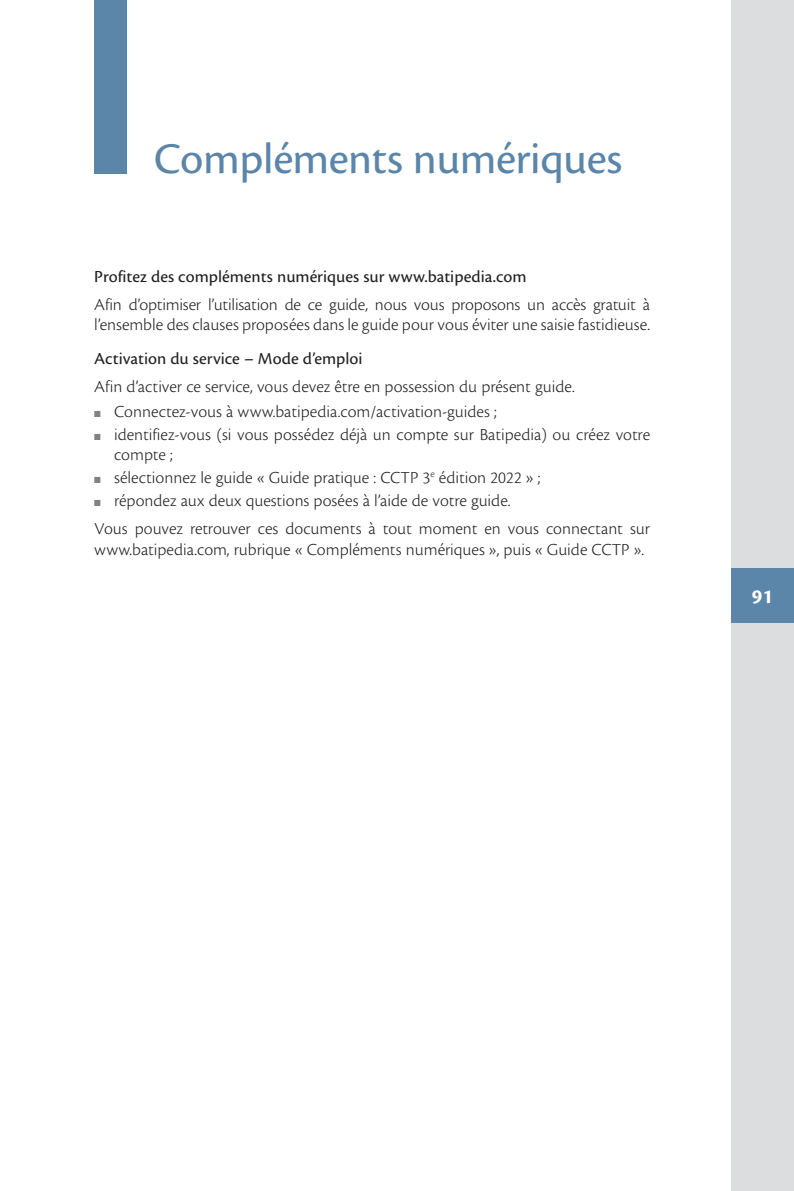
<style>
.page{position:relative;width:794px;height:1191px;background:#fff}
.page>*{position:absolute;margin:0;border:0;box-sizing:border-box;transform-origin:0 0}
._01-TITRE_chapitre{font:45.5px "Cronos Pro Capt";letter-spacing:-.01em;color:#5b85a9}
.t1{font:21px "Cronos Pro Bold Capt";color:#fff}
._00-Texte_courant{font:17.5px/20.1px "Cronos Pro Lt Capt";color:#231f20}
._00-Texte_courant-2{font:17.5px "Cronos Pro Capt";color:#231f20}
.s1{color:#808285}
</style>
<div class="page">
<div style="left:731px;top:0;width:63px;height:1191px;background:#dcdddf"></div>
<div style="left:731px;top:568px;width:63px;height:54px;background:#5b85a9"></div>
<div style="left:94px;top:0;width:32px;height:174px;background:#5b85a9"></div>
<p class="_01-TITRE_chapitre" style="left:154px;top:133px;width:470px">Compléments numériques</p>
<p class="_00-Texte_courant-2" style="left:94px;top:266px;width:434px">Profitez des compléments numériques sur www.batipedia.com</p>
<p class="_00-Texte_courant" style="left:94px;top:294px;width:557px">Afin d’optimiser l’utilisation de ce guide, nous vous proposons un accès gratuit à l’ensemble des clauses proposées dans le guide pour vous éviter une saisie fastidieuse.</p>
<p class="_00-Texte_courant-2" style="left:94px;top:348px;width:270px">Activation du service – Mode d’emploi</p>
<p class="_00-Texte_courant" style="left:94px;top:376px;width:482px">Afin d’activer ce service, vous devez être en possession du présent guide.</p>
<p class="_00-Texte_courant" style="left:94px;top:401px;width:404px"><span class="s1">■</span> Connectez-vous à www.batipedia.com/activation-guides ;</p>
<p class="_00-Texte_courant" style="left:114px;top:424px;width:537px;text-indent:-20px"><span class="s1">■</span> identifiez-vous (si vous possédez déjà un compte sur Batipedia) ou créez votre compte ;</p>
<p class="_00-Texte_courant" style="left:94px;top:467px;width:448px"><span class="s1">■</span> sélectionnez le guide « Guide pratique : CCTP 3<sup>e</sup> édition 2022 » ;</p>
<p class="_00-Texte_courant" style="left:94px;top:490px;width:418px"><span class="s1">■</span> répondez aux deux questions posées à l’aide de votre guide.</p>
<p class="_00-Texte_courant" style="left:94px;top:518px;width:557px;line-height:21px">Vous pouvez retrouver ces documents à tout moment en vous connectant sur www.batipedia.com, rubrique « Compléments numériques », puis « Guide CCTP ».</p>
<p class="t1" style="left:752px;top:585px;width:23px">91</p>
</div>
